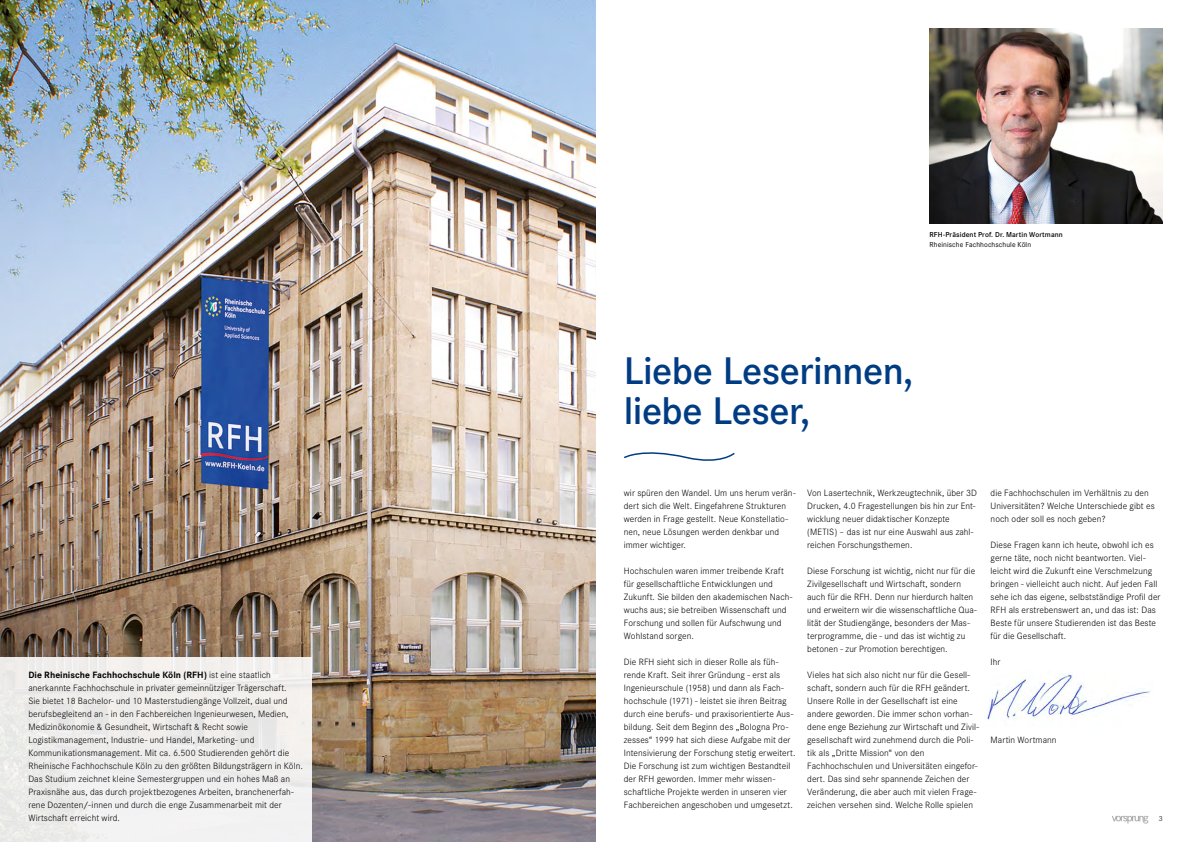
<style>
.page{position:relative;width:1191px;height:842px;background:#fff}
.page>*{position:absolute;margin:0;border:0;box-sizing:border-box;transform-origin:0 0}
.t1{font:600 40px/40px "Corporate S";letter-spacing:-.01em;color:#003c83}
.t2{font:300 9.5px/13px "Corporate S";letter-spacing:.005em;color:#000}
.t3{font:600 7.5px "Corporate S";letter-spacing:.015em;color:#000}
.t4{font:7.5px "Corporate S";letter-spacing:.015em;color:#000}
.t5{font:300 7.5px "Corporate S";color:#000}
.s1{font-weight:700}
</style>
<div class="page">
<svg style="left:624px;top:452px;width:111px;height:9px"></svg>
<img style="left:929px;top:28px;width:233px;height:195px">
<img style="left:0;top:0;width:595px;height:842px">
<img style="left:986px;top:673px;width:165px;height:47px">
<div style="left:0;top:657px;width:312px;height:185px;background:#f0eeed"></div>
<svg style="left:1112px;top:816px;width:36px;height:7px"></svg>
<p class="t2" style="left:28px;top:669px;width:276px"><span class="s1">Die Rheinische Fachhochschule Köln (RFH)</span> ist eine staatlich anerkannte Fachhochschule in privater gemeinnütziger Trägerschaft.<br>Sie bietet 18 Bachelor- und 10 Masterstudiengänge Vollzeit, dual und berufsbegleitend an - in den Fachbereichen Ingenieurwesen, Medien, Medizinökonomie &amp; Gesundheit, Wirtschaft &amp; Recht sowie Logistikmanagement, Industrie- und Handel, Marketing- und Kommunikationsmanagement. Mit ca. 6.500 Studierenden gehört die Rheinische Fachhochschule Köln zu den größten Bildungsträgern in Köln.<br>Das Studium zeichnet kleine Semestergruppen und ein hohes Maß an Praxisnähe aus, das durch projektbezogenes Arbeiten, branchenerfah&shy;rene Dozenten/-innen und durch die enge Zusammenarbeit mit der Wirtschaft erreicht wird.</p>
<p class="t3" style="left:929px;top:231px;width:135px">RFH-Präsident Prof. Dr. Martin Wortmann</p>
<p class="t4" style="left:929px;top:240px;width:103px">Rheinische Fachhochschule Köln</p>
<h1 class="t1" style="left:624px;top:351px;width:291px">Liebe Leserinnen, liebe Leser,</h1>
<p class="t2" style="left:624px;top:487px;width:173px">wir spüren den Wandel. Um uns herum verän&shy;dert sich die Welt. Eingefahrene Strukturen werden in Frage gestellt. Neue Konstellatio&shy;nen, neue Lösungen werden denkbar und immer wichtiger.</p>
<p class="t2" style="left:624px;top:565px;width:170px">Hochschulen waren immer treibende Kraft für gesellschaftliche Entwicklungen und Zukunft. Sie bilden den akademischen Nach&shy;wuchs aus; sie betreiben Wissenschaft und Forschung und sollen für Aufschwung und Wohlstand sorgen.</p>
<p class="t2" style="left:624px;top:656px;width:173px">Die RFH sieht sich in dieser Rolle als füh&shy;rende Kraft. Seit ihrer Gründung - erst als Ingenieurschule (1958) und dann als Fach&shy;hochschule (1971) - leistet sie ihren Beitrag durch eine berufs- und praxisorientierte Aus&shy;bildung. Seit dem Beginn des „Bologna Pro&shy;zesses“ 1999 hat sich diese Aufgabe mit der Intensivierung der Forschung stetig erweitert.<br>Die Forschung ist zum wichtigen Bestandteil der RFH geworden. Immer mehr wissen&shy;schaftliche Projekte werden in unseren vier Fachbereichen angeschoben und umgesetzt.</p>
<p class="t2" style="left:807px;top:487px;width:171px">Von Lasertechnik, Werkzeugtechnik, über 3D Drucken, 4.0 Fragestellungen bis hin zur Ent&shy;wicklung neuer didaktischer Konzepte (METIS) – das ist nur eine Auswahl aus zahl&shy;reichen Forschungsthemen.</p>
<p class="t2" style="left:807px;top:565px;width:171px">Diese Forschung ist wichtig, nicht nur für die Zivilgesellschaft und Wirtschaft, sondern auch für die RFH. Denn nur hierdurch halten und erweitern wir die wissenschaftliche Qua&shy;lität der Studiengänge, besonders der Mas&shy;terprogramme, die - und das ist wichtig zu betonen - zur Promotion berechtigen.</p>
<p class="t2" style="left:807px;top:669px;width:173px">Vieles hat sich also nicht nur für die Gesell&shy;schaft, sondern auch für die RFH geändert.<br>Unsere Rolle in der Gesellschaft ist eine andere geworden. Die immer schon vorhan&shy;dene enge Beziehung zur Wirtschaft und Zivil&shy;gesellschaft wird zunehmend durch die Poli&shy;tik als „Dritte Mission“ von den Fachhochschulen und Universitäten eingefor&shy;dert. Das sind sehr spannende Zeichen der Veränderung, die aber auch mit vielen Frage&shy;zeichen versehen sind. Welche Rolle spielen</p>
<p class="t2" style="left:990px;top:487px;width:166px">die Fachhochschulen im Verhältnis zu den<br>Universitäten? Welche Unterschiede gibt es noch oder soll es noch geben?</p>
<p class="t2" style="left:990px;top:539px;width:171px">Diese Fragen kann ich heute, obwohl ich es gerne täte, noch nicht beantworten. Viel&shy;leicht wird die Zukunft eine Verschmelzung bringen - vielleicht auch nicht. Auf jeden Fall sehe ich das eigene, selbstständige Profil der RFH als erstrebenswert an, und das ist: Das Beste für unsere Studierenden ist das Beste für die Gesellschaft.</p>
<p class="t2" style="left:990px;top:656px;width:11px">Ihr</p>
<p class="t2" style="left:990px;top:734px;width:67px">Martin Wortmann</p>
<p class="t5" style="left:1158px;top:814px;width:5px">3</p>
</div>
